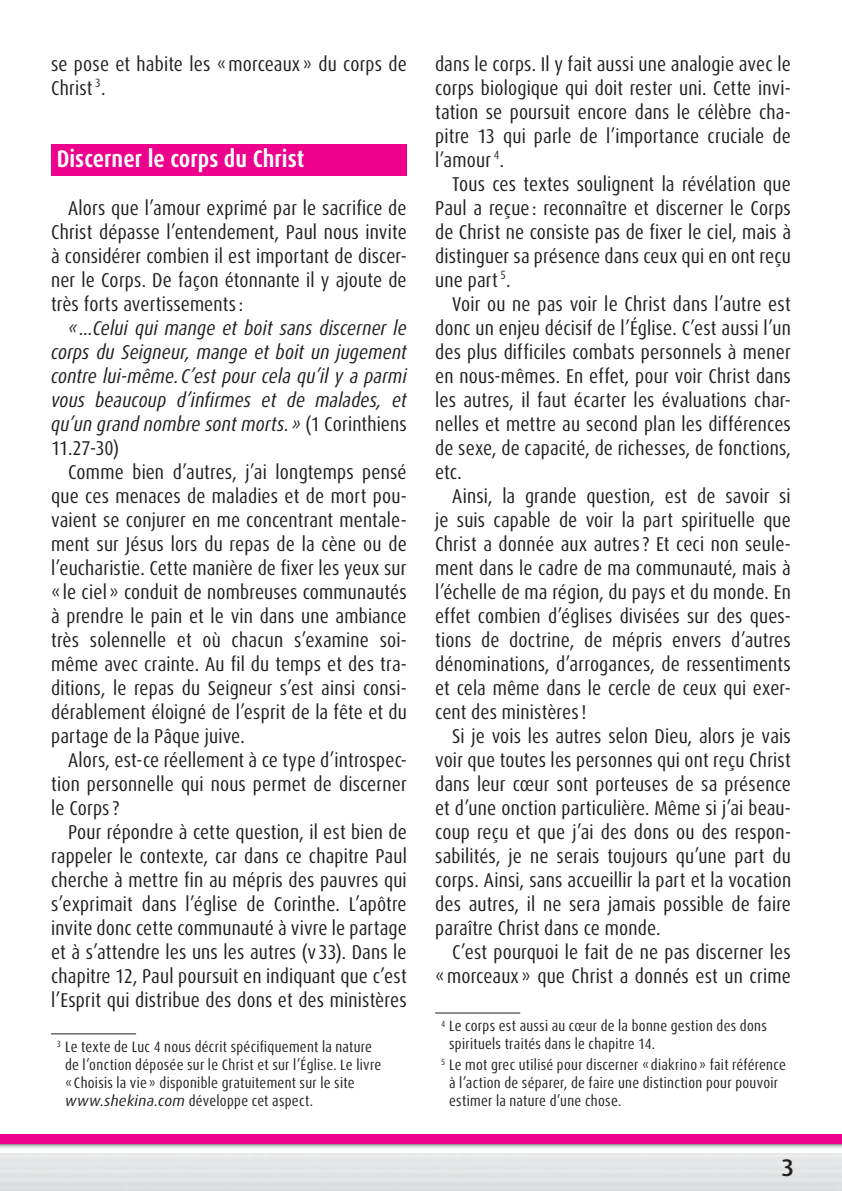
<style>
.page{position:relative;width:842px;height:1191px;background:#fff}
.page>*{position:absolute;margin:0;border:0;box-sizing:border-box;transform-origin:0 0}
.t1{font:700 condensed 24px "Dax OT";color:#fff}
.t2{font:500 24px "Dax OT";color:#231f20}
.t3{font:condensed 20px/24px "Dax OT";letter-spacing:.01em;color:#231f20;text-align:justify}
.t4{font:italic condensed 20px/24px "Dax OT";letter-spacing:.005em;color:#231f20;text-align:justify}
.t5{font:condensed 15px/18px "Dax OT";letter-spacing:.02em;color:#231f20}
.s1{font-style:normal}
.s2{font-style:italic;font-stretch:normal}
</style>
<div class="page">
<svg style="left:0;top:1143px;width:842px;height:6px"></svg>
<div style="left:0;top:1134px;width:842px;height:9px;background:#ec008c"></div>
<div style="left:51px;top:144px;width:356px;height:31px;background:#ec008c"></div>
<hr style="left:51px;top:1033px;width:85px;height:1px;background:#231f20">
<hr style="left:435px;top:1012px;width:85px;height:1px;background:#231f20">
<p class="t3" style="left:51px;top:54px;width:357px">se pose et habite les « morceaux » du corps de<br>Christ <sup>3</sup>.</p>
<p class="t1" style="left:57px;top:149px;width:249px">Discerner le corps du Christ</p>
<p class="t3" style="left:51px;top:198px;width:357px;text-indent:17px">Alors que l’amour exprimé par le sacrifice de Christ dépasse l’entendement, Paul nous invite à considérer combien il est important de discer&shy;ner le Corps. De façon étonnante il y ajoute de très forts avertissements :</p>
<p class="t4" style="left:51px;top:318px;width:357px;text-indent:17px">« …Celui qui mange et boit sans discerner le corps du Seigneur, mange et boit un jugement contre lui-même. C’est pour cela qu’il y a parmi vous beaucoup d’infirmes et de malades, et qu’un grand nombre sont morts. » <span class="s1">(1 Corinthiens 11.27-30)</span></p>
<p class="t3" style="left:51px;top:462px;width:357px;text-indent:17px">Comme bien d’autres, j’ai longtemps pensé que ces menaces de maladies et de mort pou&shy;vaient se conjurer en me concentrant mentale&shy;ment sur Jésus lors du repas de la cène ou de l’eucharistie. Cette manière de fixer les yeux sur « le ciel » conduit de nombreuses communautés à prendre le pain et le vin dans une ambiance très solennelle et où chacun s’examine soi&shy;même avec crainte. Au fil du temps et des tra&shy;ditions, le repas du Seigneur s’est ainsi consi&shy;dérablement éloigné de l’esprit de la fête et du partage de la Pâque juive.</p>
<p class="t3" style="left:51px;top:750px;width:357px;text-indent:17px">Alors, est-ce réellement à ce type d’introspec&shy;tion personnelle qui nous permet de discerner le Corps ?</p>
<p class="t3" style="left:51px;top:822px;width:357px;text-indent:17px">Pour répondre à cette question, il est bien de rappeler le contexte, car dans ce chapitre Paul cherche à mettre fin au mépris des pauvres qui s’exprimait dans l’église de Corinthe. L’apôtre invite donc cette communauté à vivre le partage et à s’attendre les uns les autres (v 33). Dans le chapitre 12, Paul poursuit en indiquant que c’est l’Esprit qui distribue des dons et des ministères</p>
<p class="t5" style="left:65px;top:1039px;width:318px;text-indent:-8px"><sup>3</sup> Le texte de Luc 4 nous décrit spécifiquement la nature de l’onction déposée sur le Christ et sur l’Église. Le livre « Choisis la vie » disponible gratuitement sur le site <span class="s2">www.shekina.com</span> développe cet aspect.</p>
<p class="t3" style="left:435px;top:54px;width:357px">dans le corps. Il y fait aussi une analogie avec le corps biologique qui doit rester uni. Cette invi&shy;tation se poursuit encore dans le célèbre cha&shy;pitre 13 qui parle de l’importance cruciale de l’amour <sup>4</sup>.</p>
<p class="t3" style="left:435px;top:174px;width:357px;text-indent:17px">Tous ces textes soulignent la révélation que Paul a reçue : reconnaître et discerner le Corps de Christ ne consiste pas de fixer le ciel, mais à distinguer sa présence dans ceux qui en ont reçu une part <sup>5</sup>.</p>
<p class="t3" style="left:435px;top:294px;width:357px;text-indent:17px">Voir ou ne pas voir le Christ dans l’autre est donc un enjeu décisif de l’Église. C’est aussi l’un des plus difficiles combats personnels à mener en nous-mêmes. En effet, pour voir Christ dans les autres, il faut écarter les évaluations char&shy;nelles et mettre au second plan les différences de sexe, de capacité, de richesses, de fonctions, etc.</p>
<p class="t3" style="left:435px;top:486px;width:357px;text-indent:17px">Ainsi, la grande question, est de savoir si je suis capable de voir la part spirituelle que Christ a donnée aux autres ? Et ceci non seule&shy;ment dans le cadre de ma communauté, mais à l’échelle de ma région, du pays et du monde. En effet combien d’églises divisées sur des ques&shy;tions de doctrine, de mépris envers d’autres dénominations, d’arrogances, de ressentiments et cela même dans le cercle de ceux qui exer&shy;cent des ministères !</p>
<p class="t3" style="left:435px;top:726px;width:358px;text-indent:17px">Si je vois les autres selon Dieu, alors je vais voir que toutes les personnes qui ont reçu Christ dans leur cœur sont porteuses de sa présence et d’une onction particulière. Même si j’ai beau&shy;coup reçu et que j’ai des dons ou des respon&shy;sabilités, je ne serais toujours qu’une part du corps. Ainsi, sans accueillir la part et la vocation des autres, il ne sera jamais possible de faire paraître Christ dans ce monde.</p>
<p class="t3" style="left:435px;top:942px;width:357px;text-align:right">C’est pourquoi le fait de ne pas discerner les<br>« morceaux » que Christ a donnés est un crime</p>
<p class="t5" style="left:449px;top:1018px;width:319px;text-indent:-8px"><sup>4</sup> Le corps est aussi au cœur de la bonne gestion des dons spirituels traités dans le chapitre 14.</p>
<p class="t5" style="left:449px;top:1057px;width:338px;text-indent:-8px"><sup>5</sup> Le mot grec utilisé pour discerner « diakrino » fait référence à l’action de séparer, de faire une distinction pour pouvoir estimer la nature d’une chose.</p>
<p class="t2" style="left:782px;top:1156px;width:13px">3</p>
</div>
